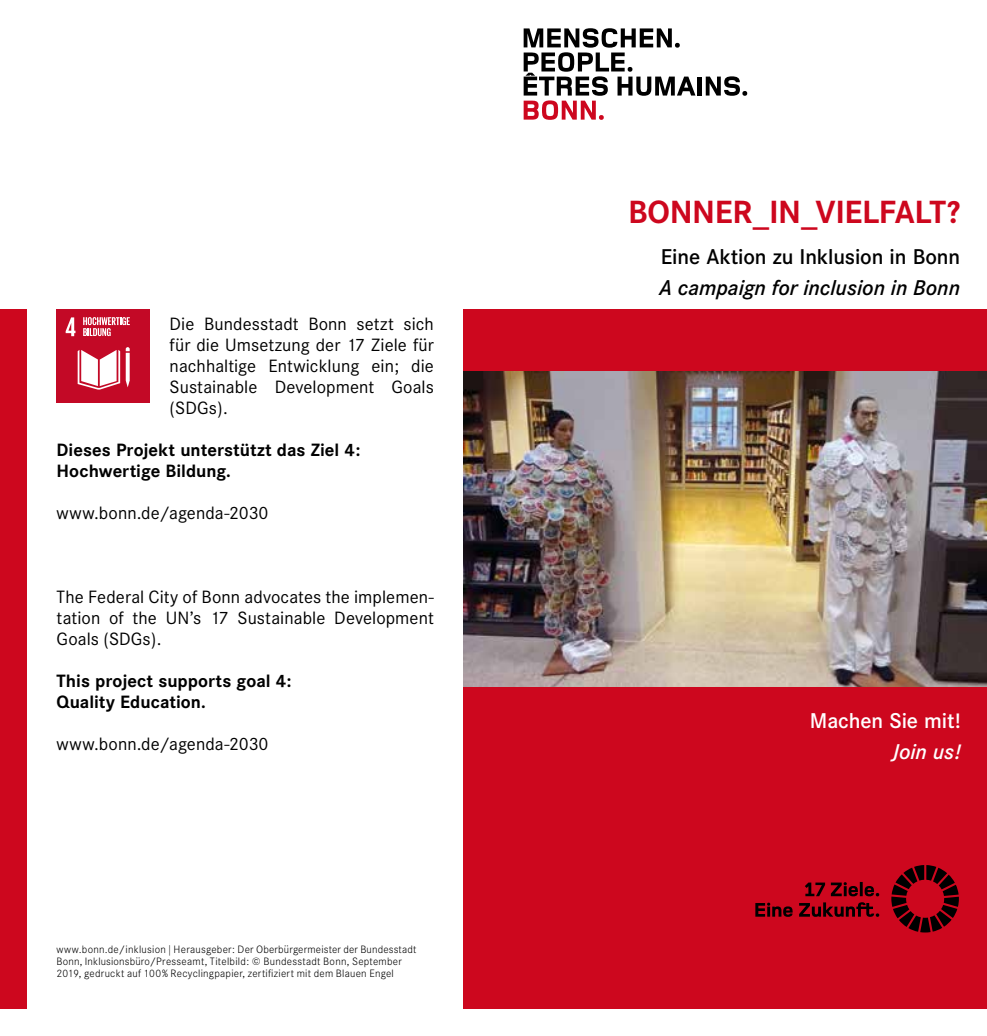
<style>
.page{position:relative;width:987px;height:1036px;background:#fff}
.page>*{position:absolute;margin:0;border:0;box-sizing:border-box;transform-origin:0 0}
.t1{font:700 31.5px "Corporate SBQ";letter-spacing:-.015em;color:#cd071e}
.t2{font:500 21px "Corporate SBQ";letter-spacing:-.005em;color:#000}
.t3{font:italic 21px "Corporate SBQ Med";letter-spacing:-.005em;color:#000}
.t4{font:500 21px "Corporate SBQ";letter-spacing:-.005em;color:#fff}
.t5{font:italic 21px "Corporate SBQ Med";letter-spacing:-.005em;color:#fff}
.t6{font:17.5px/21px "Corporate SBQ";letter-spacing:.005em;color:#000;text-align:justify}
.t7{font:700 17.5px/21px "Corporate SBQ";color:#000}
.t8{font:300 10.5px/12.2px "Corporate SBQ";letter-spacing:.02em;color:#000}
</style>
<div class="page">
<div style="left:463px;top:310px;width:523px;height:699px;background:#cd071e"></div>
<div style="left:0;top:310px;width:27px;height:699px;background:#cd071e"></div>
<hr style="left:697px;top:77px;width:4px;height:19px;background:#000">
<svg style="left:705px;top:76px;width:42px;height:20px"></svg>
<svg style="left:523px;top:28px;width:172px;height:92px"></svg>
<img style="left:463px;top:372px;width:523px;height:315px">
<svg style="left:891px;top:865px;width:67px;height:67px"></svg>
<svg style="left:755px;top:902px;width:124px;height:15px"></svg>
<svg style="left:805px;top:882px;width:74px;height:14px"></svg>
<div style="left:57px;top:310px;width:93px;height:93px;background:#c30926"></div>
<svg style="left:66px;top:317px;width:9px;height:19px"></svg>
<svg style="left:126px;top:347px;width:4px;height:40px"></svg>
<svg style="left:78px;top:350px;width:42px;height:40px"></svg>
<svg style="left:83px;top:317px;width:47px;height:19px"></svg>
<p class="t6" style="left:169px;top:313px;width:266px">Die Bundesstadt Bonn setzt sich für die Umsetzung der 17 Ziele für nachhaltige Entwicklung ein; die Sustainable Development Goals (SDGs).</p>
<p class="t7" style="left:57px;top:439px;width:305px">Dieses Projekt unterstützt das Ziel 4:<br>Hochwertige Bildung.</p>
<p class="t6" style="left:57px;top:502px;width:213px">www.bonn.de/agenda-2030</p>
<p class="t6" style="left:57px;top:586px;width:379px">The Federal City of Bonn advocates the implemen&shy;tation of the UN’s 17 Sustainable Development Goals (SDGs).</p>
<p class="t7" style="left:57px;top:670px;width:236px">This project supports goal 4:<br>Quality Education.</p>
<p class="t6" style="left:57px;top:733px;width:213px">www.bonn.de/agenda-2030</p>
<p class="t8" style="left:57px;top:943px;width:361px">www.bonn.de/inklusion | Herausgeber: Der Oberbürgermeister der Bundesstadt<br>Bonn, Inklusionsbüro/Presseamt, Titelbild: © Bundesstadt Bonn, September<br>2019, gedruckt auf 100% Recyclingpapier, zertifiziert mit dem Blauen Engel</p>
<h1 class="t1" style="left:628px;top:193px;width:333px">BONNER_IN_VIELFALT?</h1>
<p class="t2" style="left:660px;top:244px;width:301px">Eine Aktion zu Inklusion in Bonn</p>
<p class="t3" style="left:659px;top:274px;width:302px">A campaign for inclusion in Bonn</p>
<p class="t4" style="left:809px;top:708px;width:152px">Machen Sie mit!</p>
<p class="t5" style="left:892px;top:738px;width:70px">Join us!</p>
</div>
